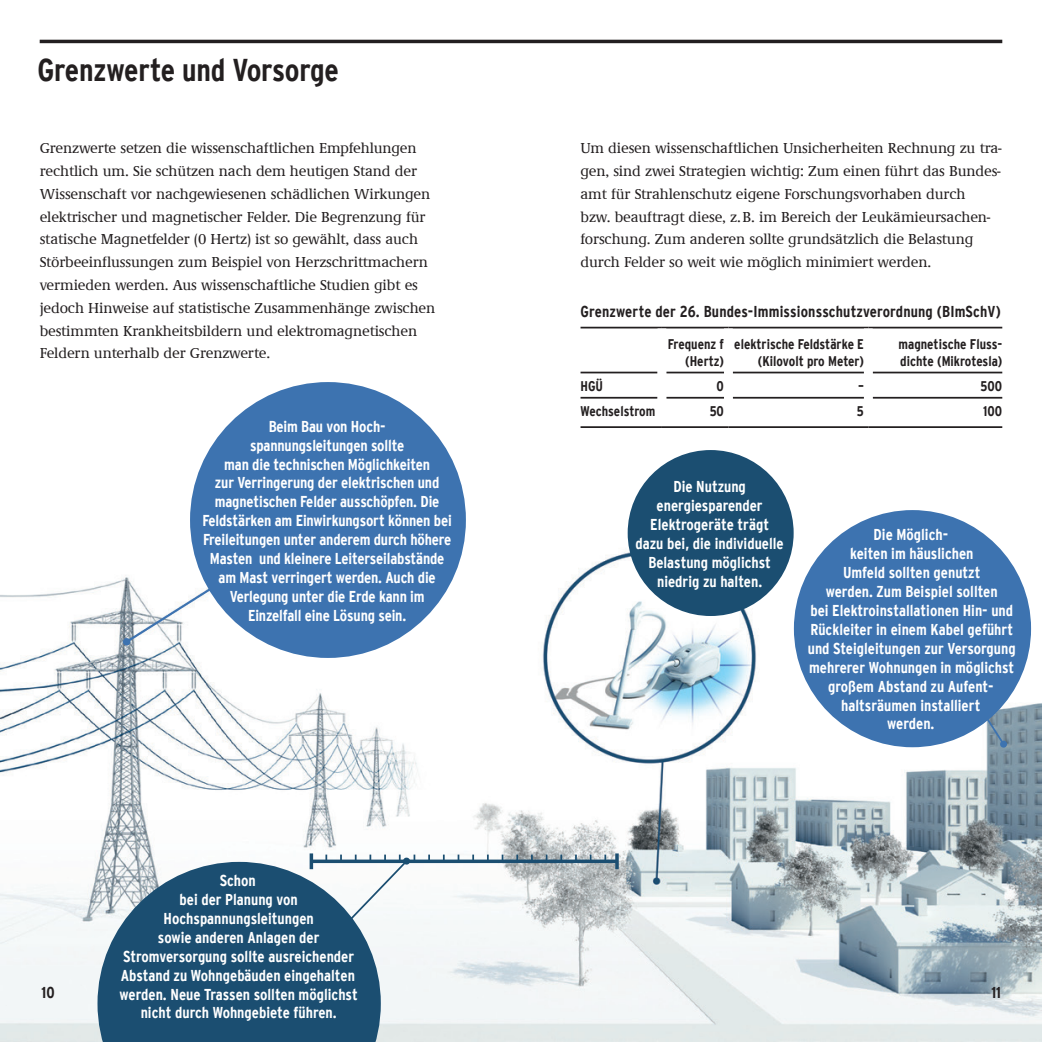
<style>
.page{position:relative;width:1042px;height:1042px;background:#fff}
.page>*{position:absolute;margin:0;border:0;box-sizing:border-box;transform-origin:0 0}
.Seitenüberschrift{font:700 condensed 31.5px "Interstate";letter-spacing:-.005em;color:#231f20}
.t1{font:700 condensed 15.75px/18.9px "Interstate";letter-spacing:-.005em;color:#fff;text-align:center}
.t2{font:700 condensed 15.75px "Interstate";letter-spacing:.01em;color:#231f20}
.Einleitungstext{font:500 14.88px/22.8px "Demos EF";letter-spacing:-.01em;color:#231f20}
.t3{font:700 condensed 14px/16.8px "Interstate";color:#231f20}
</style>
<div class="page">
<img style="left:0;top:487px;width:1042px;height:555px">
<svg style="left:908px;top:701px;width:99px;height:47px"></svg>
<svg style="left:123px;top:509px;width:148px;height:137px"></svg>
<hr style="left:40px;top:40px;width:962px;height:3px;background:#231f20">
<hr style="left:580px;top:327px;width:82px;height:1px;background:#231f20">
<hr style="left:662px;top:327px;width:66px;height:1px;background:#231f20">
<hr style="left:728px;top:327px;width:140px;height:1px;background:#231f20">
<hr style="left:868px;top:327px;width:134px;height:1px;background:#231f20">
<hr style="left:580px;top:372px;width:77px;height:1px;background:#231f20">
<hr style="left:666px;top:372px;width:58px;height:1px;background:#231f20">
<hr style="left:733px;top:372px;width:131px;height:1px;background:#231f20">
<hr style="left:872px;top:372px;width:130px;height:1px;background:#231f20">
<hr style="left:580px;top:397px;width:77px;height:2px;background:#231f20">
<hr style="left:666px;top:397px;width:58px;height:2px;background:#231f20">
<hr style="left:733px;top:397px;width:131px;height:2px;background:#231f20">
<hr style="left:872px;top:397px;width:130px;height:2px;background:#231f20">
<hr style="left:580px;top:426px;width:82px;height:2px;background:#231f20">
<hr style="left:662px;top:426px;width:66px;height:2px;background:#231f20">
<hr style="left:728px;top:426px;width:140px;height:2px;background:#231f20">
<hr style="left:868px;top:426px;width:134px;height:2px;background:#231f20">
<div style="left:794px;top:510px;width:237px;height:237px;background:#3d73b0;border-radius:50%"></div>
<svg style="left:97px;top:862px;width:284px;height:180px;background:#33607f"></svg>
<svg style="left:415px;top:859px;width:200px;height:4px"></svg>
<hr style="left:310px;top:853px;width:3px;height:16px;background:#1b4e71">
<svg style="left:615px;top:853px;width:4px;height:16px"></svg>
<svg style="left:472px;top:854px;width:2px;height:9px"></svg>
<svg style="left:531px;top:854px;width:2px;height:9px"></svg>
<svg style="left:560px;top:854px;width:2px;height:9px"></svg>
<svg style="left:443px;top:854px;width:2px;height:9px"></svg>
<svg style="left:487px;top:854px;width:2px;height:9px"></svg>
<svg style="left:516px;top:854px;width:2px;height:9px"></svg>
<svg style="left:278px;top:854px;width:137px;height:140px"></svg>
<svg style="left:428px;top:854px;width:2px;height:9px"></svg>
<svg style="left:575px;top:854px;width:2px;height:9px"></svg>
<svg style="left:604px;top:854px;width:2px;height:9px"></svg>
<div style="left:190px;top:382px;width:276px;height:276px;background:#3d73b0;border-radius:50%"></div>
<div style="left:628px;top:450px;width:165px;height:166px;background:#1b4e71;border-radius:50%"></div>
<h2 class="Seitenüberschrift" style="left:38px;top:52px;width:303px">Grenzwerte und Vorsorge</h2>
<p class="Einleitungstext" style="left:40px;top:138px;width:397px">Grenzwerte setzen die wissenschaftlichen Empfehlungen rechtlich um. Sie schützen nach dem heutigen Stand der Wissenschaft vor nachgewiesenen schädlichen Wirkungen elektrischer und magnetischer Felder. Die Begrenzung für statische Magnetfelder (0 Hertz) ist so gewählt, dass auch Störbeeinflussungen zum Beispiel von Herzschrittmachern vermieden werden. Aus wissenschaftliche Studien gibt es jedoch Hinweise auf statistische Zusammenhänge zwischen bestimmten Krankheitsbildern und elektromagnetischen Feldern unterhalb der Grenzwerte.</p>
<p class="t1" style="left:202px;top:417px;width:251px">Beim Bau von Hoch-<br>spannungsleitungen sollte<br>man die technischen Möglichkeiten<br>zur Verringerung der elektrischen und magnetischen Felder ausschöpfen. Die Feldstärken am Einwirkungsort können bei Freileitungen unter anderem durch höhere Masten und kleinere Leiterseilabstände am Mast verringert werden. Auch die Verlegung unter die Erde kann im Einzelfall eine Lösung sein.</p>
<p class="Einleitungstext" style="left:580px;top:138px;width:423px">Um diesen wissenschaftlichen Unsicherheiten Rechnung zu tra&shy;gen, sind zwei Strategien wichtig: Zum einen führt das Bundes&shy;amt für Strahlenschutz eigene Forschungsvorhaben durch<br>bzw. beauftragt diese, z.B. im Bereich der Leukämieursachen&shy;forschung. Zum anderen sollte grundsätzlich die Belastung durch Felder so weit wie möglich minimiert werden.</p>
<p class="t2" style="left:580px;top:302px;width:422px">Grenzwerte der 26. Bundes-Immissionsschutzverordnung (BImSchV)</p>
<p class="t3" style="left:668px;top:335px;width:58px">Frequenz f</p>
<p class="t3" style="left:685px;top:352px;width:40px">(Hertz)</p>
<p class="t3" style="left:734px;top:335px;width:131px">elektrische Feldstärke E</p>
<p class="t3" style="left:758px;top:352px;width:107px">(Kilovolt pro Meter)</p>
<p class="t3" style="left:898px;top:335px;width:105px">magnetische Fluss&shy;dichte (Mikrotesla)</p>
<p class="t3" style="left:580px;top:377px;width:24px">HGÜ</p>
<p class="t3" style="left:716px;top:377px;width:9px">0</p>
<p class="t3" style="left:858px;top:377px;width:7px">–</p>
<p class="t3" style="left:980px;top:377px;width:23px">500</p>
<p class="t3" style="left:580px;top:402px;width:76px">Wechselstrom</p>
<p class="t3" style="left:709px;top:402px;width:16px">50</p>
<p class="t3" style="left:857px;top:402px;width:8px">5</p>
<p class="t3" style="left:983px;top:402px;width:21px">100</p>
<p class="t1" style="left:635px;top:477px;width:150px">Die Nutzung energiesparender<br>Elektrogeräte trägt dazu bei, die individuelle<br>Belastung möglichst niedrig zu halten.</p>
<p class="t1" style="left:808px;top:525px;width:209px">Die Möglich-<br>keiten im häuslichen<br>Umfeld sollten genutzt<br>werden. Zum Beispiel sollten<br>bei Elektroinstallationen Hin- und<br>Rückleiter in einem Kabel geführt und Steigleitungen zur Versorgung mehrerer Wohnungen in möglichst großem Abstand zu Aufent&shy;haltsräumen installiert<br>werden.</p>
<p class="t1" style="left:120px;top:871px;width:240px">Schon<br>bei der Planung von<br>Hochspannungsleitungen<br>sowie anderen Anlagen der<br>Stromversorgung sollte ausreichender<br>Abstand zu Wohngebäuden eingehalten werden. Neue Trassen sollten möglichst nicht durch Wohngebiete führen.</p>
<p class="t2" style="left:41px;top:983px;width:15px">10</p>
<p class="t2" style="left:991px;top:983px;width:11px">11</p>
</div>
